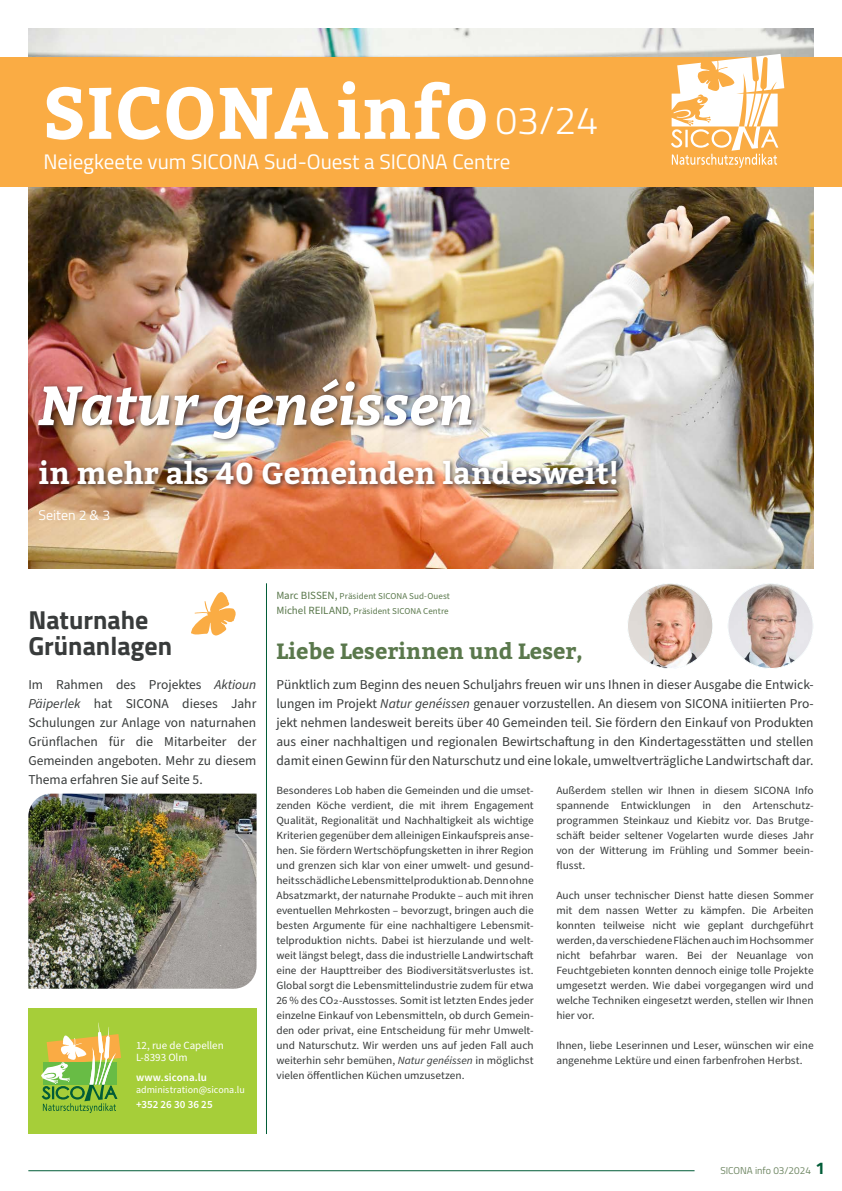
<style>
.page{position:relative;width:842px;height:1191px;background:#fff}
.page>*{position:absolute;margin:0;border:0;box-sizing:border-box;transform-origin:0 0}
._82_Title_gray_Bitter{font:700 72.5px "Bitter";color:#fff}
._26_Title_gray_Bitter{font:italic 700 55px "Bitter";color:#fff}
._26_Title_gray_Bitter-2{font:700 30px "Bitter";color:#fff}
._01_Big_Titel_80_88{font:700 26px/26px "Titillium Web";color:#383b3b}
._02_Subtitel_28_32{font:700 22px "Bitter";color:#5a784c}
._03_Subtitel_Tillium_15_15{font:21px "Titillium Web";color:#fff}
._03_Subtitel_Tillium_15_15-2{font:14px "Titillium Web";color:#fff}
._04_Intro_14_19{font:13.5px/19px "Source Sans Pro";color:#383b3b;text-align:justify}
._05_Body_11_14{font:11px/15px "Source Sans Pro";color:#383b3b;text-align:justify}
._8_Content_gray_Source_Sans_Pro{font:11px/12px "Source Sans Pro";color:#fff}
._8_Content_gray_Source_Sans_Pro-2{font:600 11px "Source Sans Pro";color:#fff}
._8_Content_gray_Source_Sans_Pro-3{font:10px "Source Sans Pro";color:#fff}
._38_Title_gray_Titillium_Web{font:10px "Titillium Web";color:#6f8763}
._05_Body_11_14-2{font:9px/15px "Source Sans Pro";letter-spacing:.005em;color:#5a784c}
.s1{font-family:"Titillium Web";font-weight:300;font-size:39px}
.s2{font-style:italic}
.s3{font-size:11px}
.s4{font-size:8.2px}
.s5{font-weight:700;font-size:17px;color:#015c37}
</style>
<div class="page">
<img style="left:29px;top:28px;width:785px;height:540px">
<div style="left:0;top:58px;width:842px;height:129px;background:#faac44"></div>
<svg style="left:671px;top:54px;width:113px;height:114px"></svg>
<img style="left:627px;top:583px;width:86px;height:85px;border-radius:43px">
<img style="left:728px;top:583px;width:85px;height:85px;border-radius:43px">
<hr style="left:266px;top:583px;width:1px;height:551px;background:#015c37">
<img style="left:28px;top:793px;width:229px;height:195px">
<div style="left:35px;top:375px;width:588px;height:116px;background:#231f20;opacity:.75"></div>
<div style="left:28px;top:1008px;width:229px;height:126px;background:#a6ce39"></div>
<svg style="left:41px;top:1022px;width:80px;height:91px"></svg>
<svg style="left:191px;top:592px;width:45px;height:44px"></svg>
<hr style="left:28px;top:1170px;width:666px;height:1px;background:#015c37">
<p class="_82_Title_gray_Bitter" style="left:42px;top:66px;width:557px">SICONAinfo <span class="s1">03/24</span></p>
<p class="_03_Subtitel_Tillium_15_15" style="left:43px;top:146px;width:468px">Neiegkeete vum SICONA Sud-Ouest a SICONA Centre</p>
<p class="_26_Title_gray_Bitter" style="left:38px;top:370px;width:437px">Natur genéissen</p>
<p class="_26_Title_gray_Bitter-2" style="left:38px;top:454px;width:582px">in mehr als 40 Gemeinden landesweit!</p>
<p class="_03_Subtitel_Tillium_15_15-2" style="left:38px;top:504px;width:73px">Seiten 2 &amp; 3</p>
<p class="_01_Big_Titel_80_88" style="left:28px;top:605px;width:145px">Naturnahe<br>Grünanlagen</p>
<p class="_04_Intro_14_19" style="left:28px;top:675px;width:230px">Im Rahmen des Projektes <span class="s2">Aktioun Päiperlek</span> hat SICONA dieses Jahr Schulungen zur Anlage von naturnahen Grünflachen für die Mitarbeiter der Gemeinden angeboten. Mehr zu diesem Thema erfahren Sie auf Seite 5.</p>
<p class="_8_Content_gray_Source_Sans_Pro" style="left:136px;top:1039px;width:89px">12, rue de Capellen<br>L-8393 Olm</p>
<p class="_8_Content_gray_Source_Sans_Pro-2" style="left:136px;top:1070px;width:72px">www.sicona.lu</p>
<p class="_8_Content_gray_Source_Sans_Pro-3" style="left:136px;top:1083px;width:110px">administration@sicona.lu</p>
<p class="_8_Content_gray_Source_Sans_Pro-2" style="left:136px;top:1097px;width:78px">+352 26 30 36 25</p>
<p class="_05_Body_11_14-2" style="left:276px;top:588px;width:175px"><span class="s3">Marc BISSEN,</span> Präsident SICONA Sud-Ouest<br><span class="s3">Michel REILAND,</span> Präsident SICONA Centre</p>
<p class="_02_Subtitel_28_32" style="left:276px;top:636px;width:308px">Liebe Leserinnen und Leser,</p>
<p class="_04_Intro_14_19" style="left:276px;top:675px;width:539px">Pünktlich zum Beginn des neuen Schuljahrs freuen wir uns Ihnen in dieser Ausgabe die Entwick&shy;lungen im Projekt <span class="s2">Natur genéissen</span> genauer vorzustellen. An diesem von SICONA initiierten Pro&shy;jekt nehmen landesweit bereits über 40 Gemeinden teil. Sie fördern den Einkauf von Produkten aus einer nachhaltigen und regionalen Bewirtschaftung in den Kindertagesstätten und stellen damit einen Gewinn für den Naturschutz und eine lokale, umweltverträgliche Landwirtschaft dar.</p>
<p class="_05_Body_11_14" style="left:276px;top:783px;width:259px">Besonderes Lob haben die Gemeinden und die umset&shy;zenden Köche verdient, die mit ihrem Engagement Qualität, Regionalität und Nachhaltigkeit als wichtige Kriterien gegenüber dem alleinigen Einkaufspreis anse&shy;hen. Sie fördern Wertschöpfungsketten in ihrer Region und grenzen sich klar von einer umwelt- und gesund&shy;heitsschädliche Lebensmittelproduktion ab. Denn ohne Absatzmarkt, der naturnahe Produkte – auch mit ihren eventuellen Mehrkosten – bevorzugt, bringen auch die besten Argumente für eine nachhaltigere Lebensmit&shy;telproduktion nichts. Dabei ist hierzulande und welt&shy;weit längst belegt, dass die industrielle Landwirtschaft eine der Haupttreiber des Biodiversitätsverlustes ist.<br>Global sorgt die Lebensmittelindustrie zudem für etwa 26 % des CO<span class="s4">2</span>-Ausstosses. Somit ist letzten Endes jeder einzelne Einkauf von Lebensmitteln, ob durch Gemein&shy;den oder privat, eine Entscheidung für mehr Umwelt&shy;und Naturschutz. Wir werden uns auf jeden Fall auch weiterhin sehr bemühen, <span class="s2">Natur genéissen</span> in möglichst vielen öffentlichen Küchen umzusetzen.</p>
<p class="_05_Body_11_14" style="left:556px;top:783px;width:259px">Außerdem stellen wir Ihnen in diesem SICONA Info spannende Entwicklungen in den Artenschutz&shy;programmen Steinkauz und Kiebitz vor. Das Brutge&shy;schäft beider seltener Vogelarten wurde dieses Jahr von der Witterung im Frühling und Sommer beein&shy;flusst.</p>
<p class="_05_Body_11_14" style="left:556px;top:888px;width:259px">Auch unser technischer Dienst hatte diesen Sommer mit dem nassen Wetter zu kämpfen. Die Arbeiten konnten teilweise nicht wie geplant durchgeführt werden, da verschiedene Flächen auch im Hochsommer nicht befahrbar waren. Bei der Neuanlage von Feuchtgebieten konnten dennoch einige tolle Projekte umgesetzt werden. Wie dabei vorgegangen wird und welche Techniken eingesetzt werden, stellen wir Ihnen hier vor.</p>
<p class="_05_Body_11_14" style="left:556px;top:1038px;width:259px">Ihnen, liebe Leserinnen und Leser, wünschen wir eine angenehme Lektüre und einen farbenfrohen Herbst.</p>
<p class="_38_Title_gray_Titillium_Web" style="left:720px;top:1163px;width:106px">SICONA info 03/2024 <span class="s5">1</span></p>
</div>
